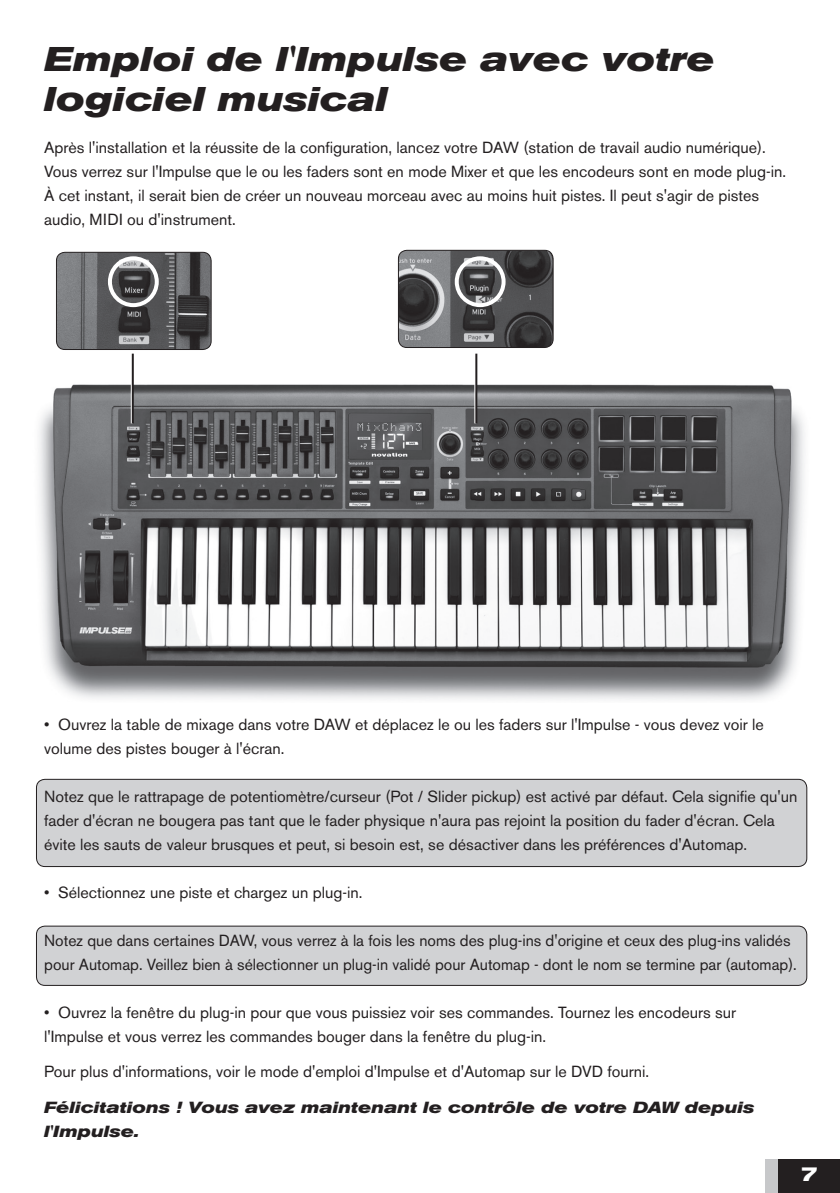
<style>
.page{position:relative;width:840px;height:1193px;background:#fff}
.page>*{position:absolute;margin:0;border:0;box-sizing:border-box;transform-origin:0 0}
.t1{font:italic 700 expanded 34px/40px "Akzidenz Grotesk BE";color:#231f20}
.t2{font:700 expanded 20px "Akzidenz Grotesk BE";color:#fff}
.t3{font:16px/24px "Akzidenz Grotesk BE";color:#231f20}
.t4{font:italic 700 expanded 16px/24px "Akzidenz Grotesk BE";color:#231f20}
</style>
<div class="page">
<div style="left:765px;top:1158px;width:74px;height:34px;background:#c7c8ca"></div>
<div style="left:777px;top:1158px;width:62px;height:34px;background:#231f20"></div>
<div style="left:36px;top:779px;width:770px;height:87px;background:#d1d2d4;border-radius:9px"></div>
<div style="left:36px;top:778px;width:770px;height:88px;border:1px solid #231f20;border-radius:9px"></div>
<div style="left:36px;top:926px;width:770px;height:59px;background:#d1d2d4;border-radius:9px"></div>
<div style="left:36px;top:925px;width:770px;height:60px;border:1px solid #231f20;border-radius:9px"></div>
<img style="left:39px;top:376px;width:765px;height:324px">
<img style="left:56px;top:252px;width:155px;height:97px">
<div style="left:56px;top:252px;width:155px;height:98px;border:1px solid #231f20;border-radius:9px"></div>
<img style="left:399px;top:250px;width:153px;height:97px">
<div style="left:397px;top:250px;width:156px;height:98px;border:1px solid #231f20;border-radius:9px"></div>
<hr style="left:131px;top:353px;width:2px;height:70px;background:#fff">
<hr style="left:132px;top:353px;width:2px;height:70px;background:#231f20">
<hr style="left:474px;top:353px;width:2px;height:70px;background:#fff">
<hr style="left:475px;top:353px;width:2px;height:70px;background:#231f20">
<div style="left:108px;top:256px;width:51px;height:51px;border:4px solid #fff;border-radius:50%"></div>
<div style="left:454px;top:256px;width:51px;height:51px;border:4px solid #fff;border-radius:50%"></div>
<h1 class="t1" style="left:44px;top:39px;width:672px">Emploi de l'Impulse avec votre logiciel musical</h1>
<p class="t3" style="left:44px;top:136px;width:743px">Après l'installation et la réussite de la configuration, lancez votre DAW (station de travail audio numérique).<br>Vous verrez sur l'Impulse que le ou les faders sont en mode Mixer et que les encodeurs sont en mode plug-in.<br>À cet instant, il serait bien de créer un nouveau morceau avec au moins huit pistes. Il peut s'agir de pistes audio, MIDI ou d'instrument.</p>
<p class="t3" style="left:44px;top:712px;width:720px">• Ouvrez la table de mixage dans votre DAW et déplacez le ou les faders sur l'Impulse - vous devez voir le volume des pistes bouger à l'écran.</p>
<p class="t3" style="left:44px;top:784px;width:754px">Notez que le rattrapage de potentiomètre/curseur (Pot / Slider pickup) est activé par défaut. Cela signifie qu'un fader d'écran ne bougera pas tant que le fader physique n'aura pas rejoint la position du fader d'écran. Cela évite les sauts de valeur brusques et peut, si besoin est, se désactiver dans les préférences d'Automap.</p>
<p class="t3" style="left:44px;top:880px;width:320px">• Sélectionnez une piste et chargez un plug-in.</p>
<p class="t3" style="left:44px;top:928px;width:753px">Notez que dans certaines DAW, vous verrez à la fois les noms des plug-ins d'origine et ceux des plug-ins validés pour Automap. Veillez bien à sélectionner un plug-in validé pour Automap - dont le nom se termine par (automap).</p>
<p class="t3" style="left:44px;top:1000px;width:693px">• Ouvrez la fenêtre du plug-in pour que vous puissiez voir ses commandes. Tournez les encodeurs sur l'Impulse et vous verrez les commandes bouger dans la fenêtre du plug-in.</p>
<p class="t3" style="left:44px;top:1059px;width:606px">Pour plus d'informations, voir le mode d'emploi d'Impulse et d'Automap sur le DVD fourni.</p>
<p class="t4" style="left:44px;top:1094px;width:711px">Félicitations ! Vous avez maintenant le contrôle de votre DAW depuis l'Impulse.</p>
<p class="t2" style="left:800px;top:1162px;width:19px">7</p>
</div>
